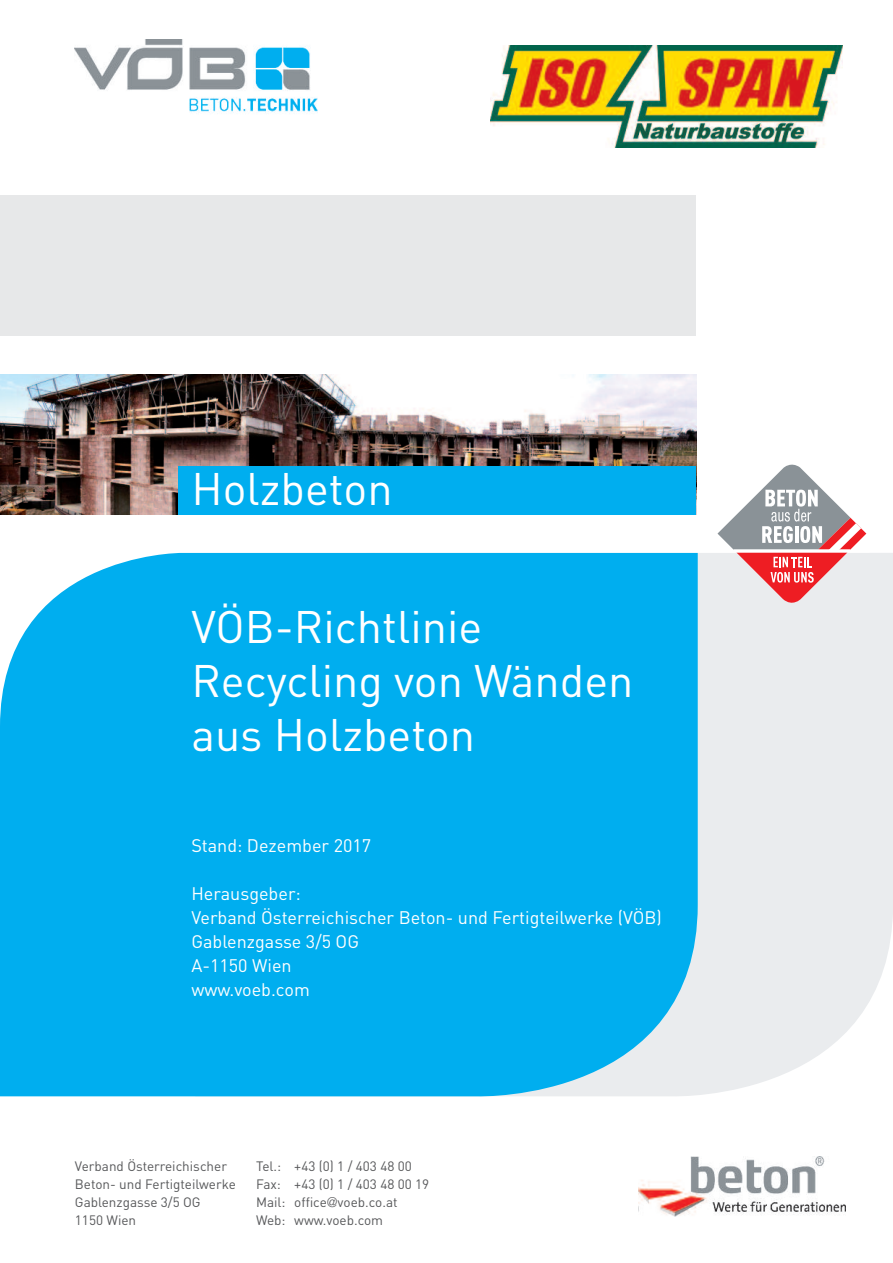
<style>
.page{position:relative;width:893px;height:1263px;background:#fff}
.page>*{position:absolute;margin:0;border:0;box-sizing:border-box;transform-origin:0 0}
.t1{font:45px/54px "DINOT";color:#fff}
.t2{font:18px/24px "DINOT";color:#fff}
.t3{font:13.5px/18px "DINOT";color:#57585a}
.s1{font-family:"Helvetica Neue";font-weight:300}
</style>
<div class="page">
<svg style="left:698px;top:553px;width:194px;height:542px;fill:#eaecee"></svg>
<div style="left:0;top:553px;width:698px;height:543px;background:#00aeef"></div>
<img style="left:0;top:374px;width:696px;height:140px">
<div style="left:0;top:196px;width:696px;height:140px;background:#e7e8e9"></div>
<div style="left:179px;top:466px;width:517px;height:48px;background:#00aeef"></div>
<img style="left:75px;top:40px;width:243px;height:74px">
<img style="left:638px;top:1157px;width:207px;height:59px">
<svg style="left:717px;top:465px;width:176px;height:459px"></svg>
<img style="left:491px;top:45px;width:351px;height:102px">
<h1 class="t1" style="left:191px;top:467px;width:203px">Holzbeton</h1>
<h1 class="t1" style="left:191px;top:605px;width:444px">VÖB-Richtlinie<br>Recycling von Wänden aus Holzbeton</h1>
<h2 class="t2" style="left:191px;top:835px;width:181px">Stand: Dezember 2017</h2>
<h2 class="t2" style="left:191px;top:883px;width:472px">Herausgeber:<br>Verband Österreichischer Beton- und Fertigteilwerke (VÖB)<br>Gablenzgasse 3/5 OG<br>A-1150 Wien<br>www.voeb.com</h2>
<p class="t3" style="left:75px;top:1158px;width:163px">Verband Österreichischer<br>Beton- und Fertigteilwerke<br>Gablenzgasse 3/5 OG<br>1150 Wien</p>
<p class="t3" style="left:256px;top:1158px;width:175px">Tel.: +43 (0) 1 / 403 48 00<br>Fax: +43 (0) 1 / 403 48 00 19<br>Mail: office<span class="s1">@</span>voeb.co.at<br>Web: www.voeb.com</p>
</div>
